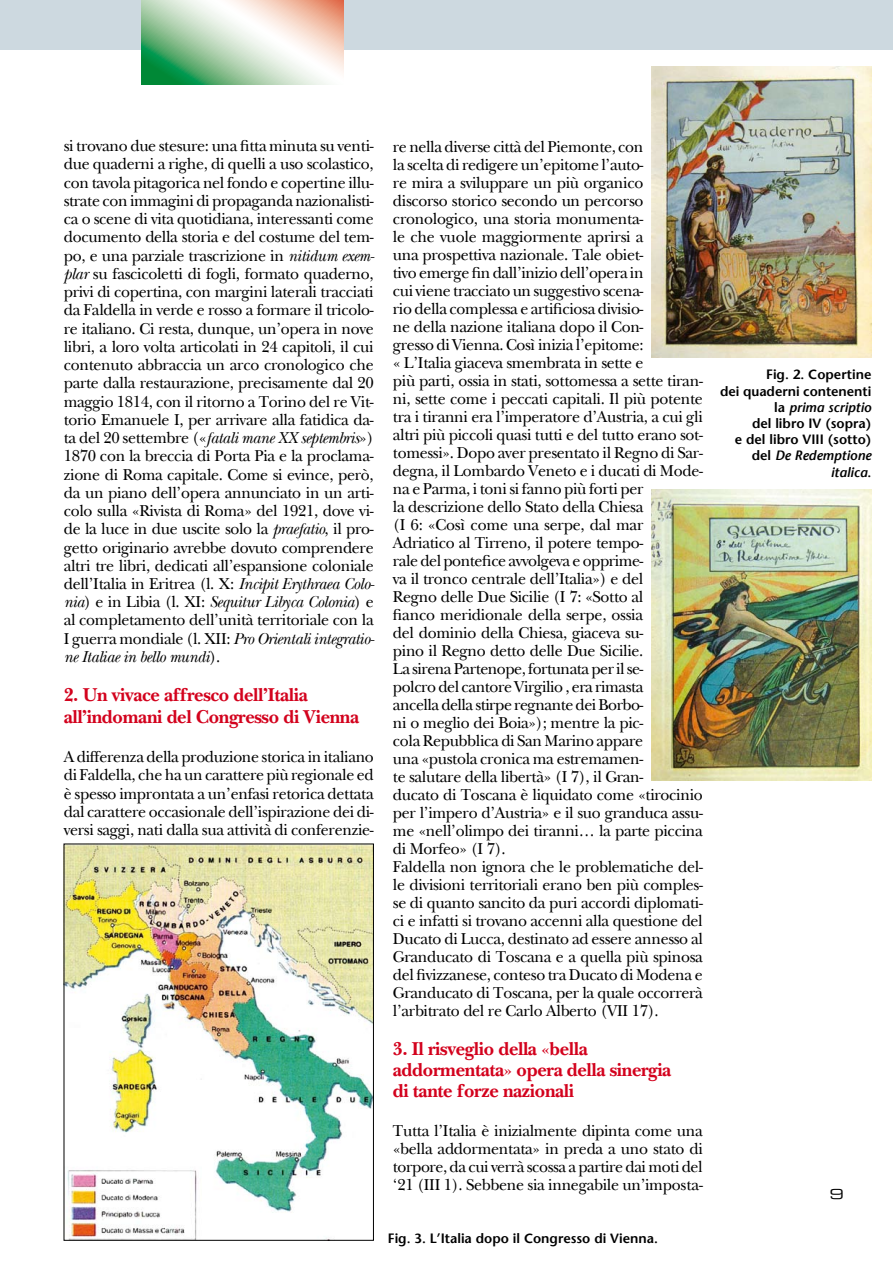
<style>
.page{position:relative;width:893px;height:1263px;background:#fff}
.page>*{position:absolute;margin:0;border:0;box-sizing:border-box;transform-origin:0 0}
.t1{font:700 19.5px/21px "New Baskerville";letter-spacing:-.02em;color:#d3021d}
.t2{font:16.5px/18px "New Baskerville";letter-spacing:-.02em;color:#000;text-align:justify}
.t3{font:600 13.5px/16.2px "Stone Sans";color:#000;text-align:right}
.s1{font-style:italic}
</style>
<div class="page">
<div style="left:0;top:0;width:893px;height:50px;background:#cdd9e0"></div>
<svg style="left:141px;top:0;width:202px;height:85px;background:#bfd3b9"></svg>
<img style="left:66px;top:846px;width:306px;height:392px">
<img style="left:652px;top:66px;width:219px;height:291px">
<img style="left:652px;top:489px;width:219px;height:291px">
<p class="t2" style="left:64px;top:136px;width:312px">si trovano due stesure: una fitta minuta su venti&shy;due quaderni a righe, di quelli a uso scolastico, con tavola pitagorica nel fondo e copertine illu&shy;strate con immagini di propaganda nazionalisti&shy;ca o scene di vita quotidiana, interessanti come documento della storia e del costume del tem&shy;po, e una parziale trascrizione in <span class="s1">nitidum exem&shy;plar</span> su fascicoletti di fogli, formato quaderno, privi di copertina, con margini laterali tracciati da Faldella in verde e rosso a formare il tricolo&shy;re italiano. Ci resta, dunque, un’opera in nove libri, a loro volta articolati in 24 capitoli, il cui contenuto abbraccia un arco cronologico che parte dalla restaurazione, precisamente dal 20 maggio 1814, con il ritorno a Torino del re Vit&shy;torio Emanuele I, per arrivare alla fatidica da&shy;ta del 20 settembre («<span class="s1">fatali mane XX septembris</span>»)<br>1870 con la breccia di Porta Pia e la proclama&shy;zione di Roma capitale. Come si evince, però, da un piano dell’opera annunciato in un arti&shy;colo sulla «Rivista di Roma» del 1921, dove vi&shy;de la luce in due uscite solo la <span class="s1">praefatio</span>, il pro&shy;getto originario avrebbe dovuto comprendere altri tre libri, dedicati all’espansione coloniale dell’Italia in Eritrea (l. X: <span class="s1">Incipit Erythraea Colo&shy;nia</span>) e in Libia (l. XI: <span class="s1">Sequitur Libyca Colonia</span>) e al completamento dell’unità territoriale con la I guerra mondiale (l. XII: <span class="s1">Pro Orientali integratio&shy;ne Italiae in bello mundi</span>).</p>
<p class="t1" style="left:64px;top:684px;width:297px">2. Un vivace affresco dell’Italia all’indomani del Congresso di Vienna</p>
<p class="t2" style="left:64px;top:747px;width:312px">A differenza della produzione storica in italiano di Faldella, che ha un carattere più regionale ed è spesso improntata a un’enfasi retorica dettata dal carattere occasionale dell’ispirazione dei di&shy;versi saggi, nati dalla sua attività di conferenzie-</p>
<p class="t2" style="left:393px;top:137px;width:311px;text-align:left">re nella diverse città del Piemonte, con<br>la scelta di redigere un’epitome l’auto-<br>re mira a sviluppare un più organico<br>discorso storico secondo un percorso cronologico, una storia monumenta-<br>le che vuole maggiormente aprirsi a<br>una prospettiva nazionale. Tale obiet-<br>tivo emerge fin dall’inizio dell’opera in<br>cui viene tracciato un suggestivo scena-<br>rio della complessa e artificiosa divisio-<br>ne della nazione italiana dopo il Con-<br>gresso di Vienna. Così inizia l’epitome:<br>« L’Italia giaceva smembrata in sette e<br>più parti, ossia in stati, sottomessa a sette tiran&shy;ni, sette come i peccati capitali. Il più potente tra i tiranni era l’imperatore d’Austria, a cui gli altri più piccoli quasi tutti e del tutto erano sot&shy;tomessi». Dopo aver presentato il Regno di Sar&shy;degna, il Lombardo Veneto e i ducati di Mode&shy;na e Parma, i toni si fanno più forti per<br>la descrizione dello Stato della Chiesa<br>(I 6: «Così come una serpe, dal mar Adriatico al Tirreno, il potere tempo-<br>rale del pontefice avvolgeva e opprime-<br>va il tronco centrale dell’Italia») e del<br>Regno delle Due Sicilie (I 7: «Sotto al<br>fianco meridionale della serpe, ossia<br>del dominio della Chiesa, giaceva su-<br>pino il Regno detto delle Due Sicilie.<br>La sirena Partenope, fortunata per il se-<br>polcro del cantore Virgilio , era rimasta<br>ancella della stirpe regnante dei Borbo-<br>ni o meglio dei Boia»); mentre la pic-<br>cola Repubblica di San Marino appare<br>una «pustola cronica ma estremamen-<br>te salutare della libertà» (I 7), il Gran-<br>ducato di Toscana è liquidato come «tirocinio per l’impero d’Austria» e il suo granduca assu&shy;me «nell’olimpo dei tiranni… la parte piccina di Morfeo» (I 7).<br>Faldella non ignora che le problematiche del&shy;le divisioni territoriali erano ben più comples&shy;se di quanto sancito da puri accordi diplomati&shy;ci e infatti si trovano accenni alla questione del Ducato di Lucca, destinato ad essere annesso al Granducato di Toscana e a quella più spinosa del fivizzanese, conteso tra Ducato di Modena e Granducato di Toscana, per la quale occorrerà l’arbitrato del re Carlo Alberto (VII 17).</p>
<p class="t1" style="left:393px;top:1038px;width:280px">3. Il risveglio della «bella addormentata» opera della sinergia di tante forze nazionali</p>
<p class="t2" style="left:393px;top:1121px;width:311px">Tutta l’Italia è inizialmente dipinta come una «bella addormentata» in preda a uno stato di torpore, da cui verrà scossa a partire dai moti del ‘21 (III 1). Sebbene sia innegabile un’imposta-</p>
<p class="t3" style="left:388px;top:1230px;width:272px">Fig. 3. L’Italia dopo il Congresso di Vienna.</p>
<p class="t3" style="left:720px;top:366px;width:153px">Fig. 2. Copertine<br>dei quaderni contenenti la <span class="s1">prima scriptio<br></span>del libro IV (sopra)<br>e del libro VIII (sotto) del <span class="s1">De Redemptione italica</span>.</p>
</div>
